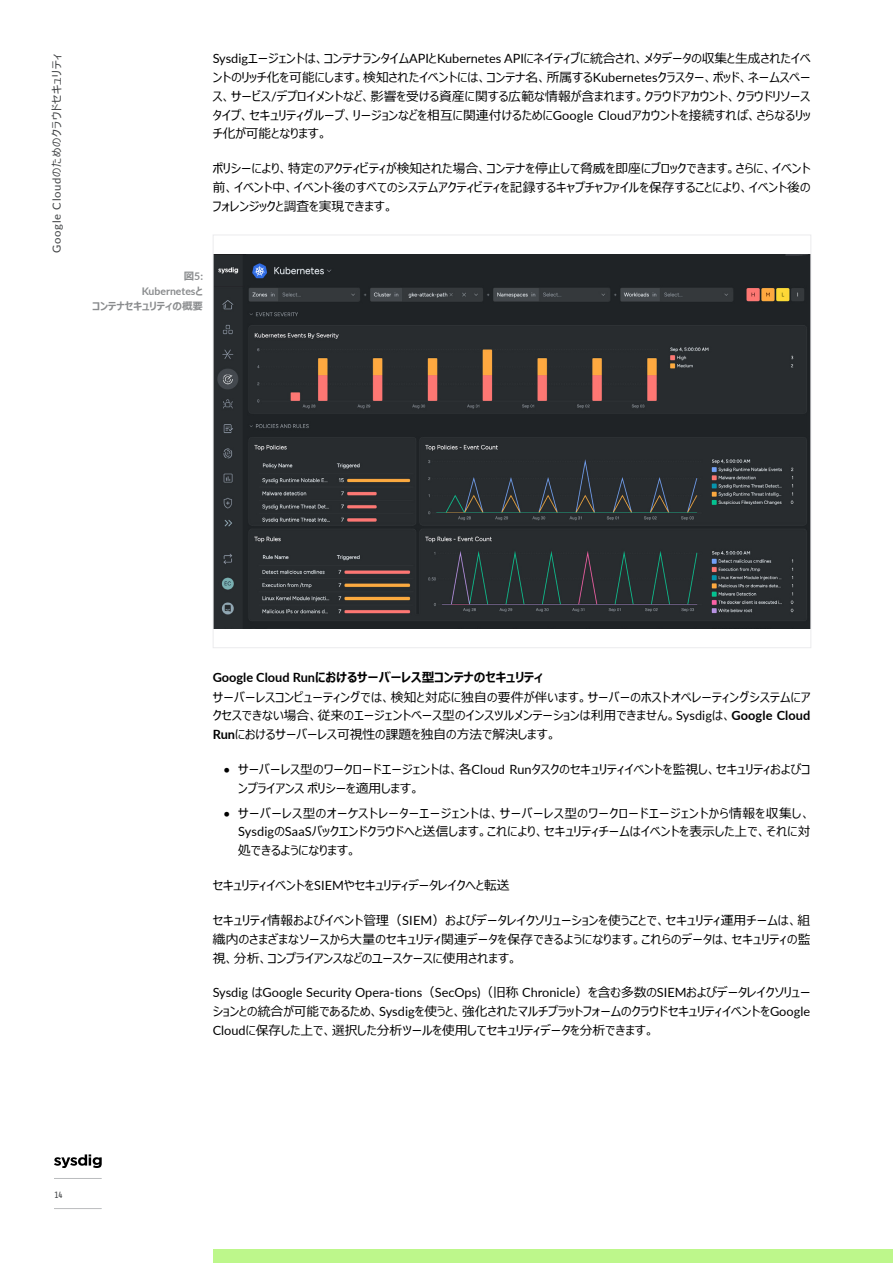
<style>
.page{position:relative;width:893px;height:1263px;background:#fff}
.page>*{position:absolute;margin:0;border:0;box-sizing:border-box;transform-origin:0 0}
.Body_Copy{font:12.75px/18.8px "Meiryo UI";letter-spacing:.005em;color:#000;text-align:justify}
.t1{font:700 12.75px "Meiryo UI";color:#000}
.t2{font:11.25px "Meiryo UI";letter-spacing:.055em;color:#3e4042}
.Figure_Description{font:700 10.5px/15px "Meiryo UI";color:#8a8c8e;text-align:right}
.t3{font:9px "Share Tech Mono";color:#3e4042}
.s1{font-family:"Lato"}
.s2{font-family:"Lato";font-weight:700}
</style>
<div class="page">
<div style="left:213px;top:1249px;width:680px;height:14px;background:#bdf78b"></div>
<hr style="left:54px;top:1208px;width:48px;height:1px;background:#bbbdbf">
<hr style="left:54px;top:1178px;width:48px;height:1px;background:#bbbdbf">
<svg style="left:54px;top:1154px;width:48px;height:14px"></svg>
<img style="left:215px;top:255px;width:594px;height:373px">
<p class="t2" style="left:49px;top:253px;width:200px;rotate:-90deg"><span class="s1">Google Cloud</span>のためのクラウドセキュリティ</p>
<p class="Body_Copy" style="left:213px;top:50px;width:599px"><span class="s1">Sysdig</span>エージェントは、コンテナランタイム<span class="s1">API</span>と<span class="s1">Kubernetes API</span>にネイティブに統合され、メタデータの収集と生成されたイベントのリッチ化を可能にします。検知されたイベントには、コンテナ名、所属する<span class="s1">Kubernetes</span>クラスター、ポッド、ネームスペース、サービス<span class="s1">/</span>デプロイメントなど、影響を受ける資産に関する広範な情報が含まれます。クラウドアカウント、クラウドリソースタイプ、セキュリティグループ、リージョンなどを相互に関連付けるために<span class="s1">Google Cloud</span>アカウントを接続すれば、さらなるリッチ化が可能となります。</p>
<p class="Body_Copy" style="left:213px;top:160px;width:599px">ポリシーにより、特定のアクティビティが検知された場合、コンテナを停止して脅威を即座にブロックできます。さらに、イベント前、イベント中、イベント後のすべてのシステムアクティビティを記録するキャプチャファイルを保存することにより、イベント後のフォレンジックと調査を実現できます。</p>
<p class="Figure_Description" style="left:92px;top:269px;width:112px">図<span class="s1">5:<br>Kubernetes</span>と<br>コンテナセキュリティの概要</p>
<p class="t3" style="left:54px;top:1190px;width:11px">14</p>
<h5 class="t1" style="left:213px;top:668px;width:332px"><span class="s1">Google Cloud Run</span>におけるサーバーレス型コンテナのセキュリティ</h5>
<p class="Body_Copy" style="left:213px;top:688px;width:599px">サーバーレスコンピューティングでは、検知と対応に独自の要件が伴います。サーバーのホストオペレーティングシステムにアクセスできない場合、従来のエージェントベース型のインスツルメンテーションは利用できません。<span class="s1">Sysdig</span>は、<span class="s2">Google Cloud Run</span>におけるサーバーレス可視性の課題を独自の方法で解決します。</p>
<p class="Body_Copy" style="left:238px;top:761px;width:574px;text-indent:-15px"><span class="s1">•</span> サーバーレス型のワークロードエージェントは、各<span class="s1">Cloud Run</span>タスクのセキュリティイベントを監視し、セキュリティおよびコンプライアンスポリシーを適用します。</p>
<p class="Body_Copy" style="left:238px;top:804px;width:574px;text-indent:-15px"><span class="s1">•</span> サーバーレス型のオーケストレーターエージェントは、サーバーレス型のワークロードエージェントから情報を収集し、<span class="s1">Sysdig</span>の<span class="s1">SaaS</span>バックエンドクラウドへと送信します。これにより、セキュリティチームはイベントを表示した上で、それに対処できるようになります。</p>
<p class="Body_Copy" style="left:213px;top:877px;width:298px">セキュリティイベントを<span class="s1">SIEM</span>やセキュリティデータレイクへと転送</p>
<p class="Body_Copy" style="left:213px;top:912px;width:599px">セキュリティ情報およびイベント管理（<span class="s1">SIEM</span>）およびデータレイクソリューションを使うことで、セキュリティ運用チームは、組織内のさまざまなソースから大量のセキュリティ関連データを保存できるようになります。これらのデータは、セキュリティの監視、分析、コンプライアンスなどのユースケースに使用されます。</p>
<p class="Body_Copy" style="left:213px;top:984px;width:599px"><span class="s1">Sysdig</span> は<span class="s1">Google Security Opera-tions</span>（<span class="s1">SecOps)</span>（旧称 <span class="s1">Chronicle</span>）を含む多数の<span class="s1">SIEM</span>およびデータレイクソリューションとの統合が可能であるため、<span class="s1">Sysdig</span>を使うと、強化されたマルチプラットフォームのクラウドセキュリティイベントを<span class="s1">Google Cloud</span>に保存した上で、選択した分析ツールを使用してセキュリティデータを分析できます。</p>
</div>
